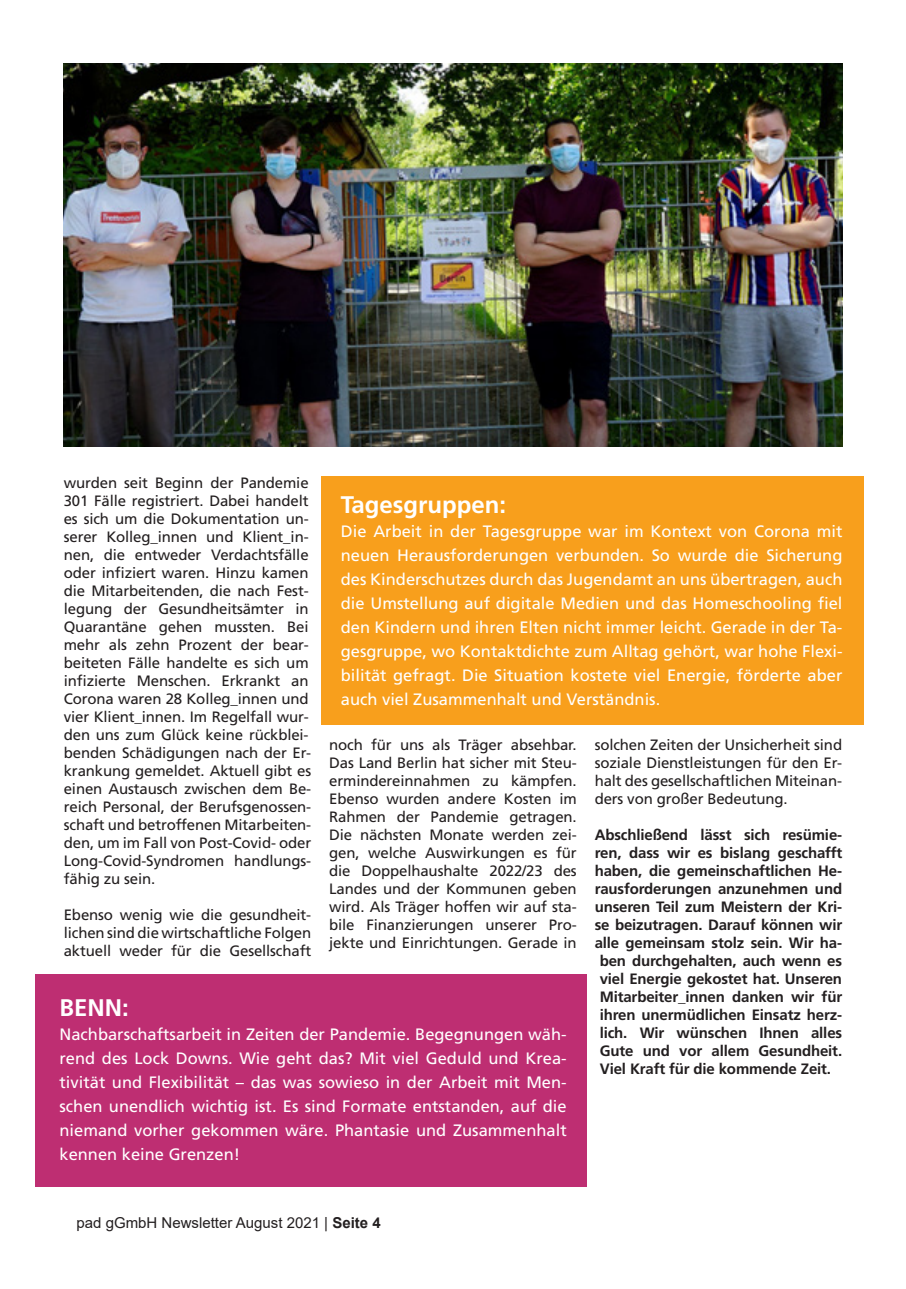
<style>
.page{position:relative;width:906px;height:1289px;background:#fff}
.page>*{position:absolute;margin:0;border:0;box-sizing:border-box;transform-origin:0 0}
.t1{font:700 24px "Frutiger";color:#fff}
.t2{font:16.5px/24px "Frutiger";color:#fff;text-align:justify}
.t3{font:15px/18px "Frutiger";letter-spacing:-.01em;color:#231f20;text-align:justify}
.t4{font:700 15px/18px "Frutiger";letter-spacing:-.01em;color:#231f20;text-align:center}
.t5{font:15px "Arial";color:#231f20}
.s1{font-weight:700}
</style>
<div class="page">
<img style="left:64px;top:64px;width:778px;height:382px">
<div style="left:321px;top:476px;width:542px;height:249px;background:#f89f1c"></div>
<div style="left:35px;top:974px;width:552px;height:212px;background:#be2e72"></div>
<p class="t3" style="left:64px;top:474px;width:249px;text-align:left">wurden seit Beginn der Pandemie 301 Fälle registriert. Dabei handelt es sich um die Dokumentation un&shy;serer Kolleg_innen und Klient_in&shy;nen, die entweder Verdachtsfälle oder infiziert waren. Hinzu kamen die Mitarbeitenden, die nach Fest&shy;legung der Gesundheitsämter in Quarantäne gehen mussten. Bei mehr als zehn Prozent der bear&shy;beiteten Fälle handelte es sich um infizierte Menschen. Erkrankt an Corona waren 28 Kolleg_innen und vier Klient_innen. Im Regelfall wur&shy;den uns zum Glück keine rückblei&shy;benden Schädigungen nach der Er&shy;krankung gemeldet. Aktuell gibt es einen Austausch zwischen dem Be&shy;reich Personal, der Berufsgenossen&shy;schaft und betroffenen Mitarbeiten&shy;den, um im Fall von Post-Covid- oder Long-Covid-Syndromen handlungs&shy;fähig zu sein.</p>
<p class="t3" style="left:64px;top:906px;width:249px">Ebenso wenig wie die gesundheit&shy;lichen sind die wirtschaftliche Folgen aktuell weder für die Gesellschaft</p>
<h1 class="t1" style="left:341px;top:491px;width:167px">Tagesgruppen:</h1>
<p class="t2" style="left:341px;top:519px;width:503px">Die Arbeit in der Tagesgruppe war im Kontext von Corona mit neuen Herausforderungen verbunden. So wurde die Sicherung des Kinderschutzes durch das Jugendamt an uns übertragen, auch die Umstellung auf digitale Medien und das Homeschooling fiel den Kindern und ihren Elten nicht immer leicht. Gerade in der Ta&shy;gesgruppe, wo Kontaktdichte zum Alltag gehört, war hohe Flexi&shy;bilität gefragt. Die Situation kostete viel Energie, förderte aber auch viel Zusammenhalt und Verständnis.</p>
<p class="t3" style="left:329px;top:735px;width:249px">noch für uns als Träger absehbar.<br>Das Land Berlin hat sicher mit Steu&shy;ermindereinnahmen zu kämpfen.<br>Ebenso wurden andere Kosten im Rahmen der Pandemie getragen.<br>Die nächsten Monate werden zei&shy;gen, welche Auswirkungen es für die Doppelhaushalte 2022/23 des Landes und der Kommunen geben wird. Als Träger hoffen wir auf sta&shy;bile Finanzierungen unserer Pro&shy;jekte und Einrichtungen. Gerade in</p>
<p class="t3" style="left:595px;top:735px;width:249px">solchen Zeiten der Unsicherheit sind soziale Dienstleistungen für den Er&shy;halt des gesellschaftlichen Miteinan&shy;ders von großer Bedeutung.</p>
<p class="t4" style="left:595px;top:825px;width:249px">Abschließend lässt sich resümie&shy;ren, dass wir es bislang geschafft haben, die gemeinschaftlichen He&shy;rausforderungen anzunehmen und unseren Teil zum Meistern der Kri&shy;se beizutragen. Darauf können wir alle gemeinsam stolz sein. Wir ha&shy;ben durchgehalten, auch wenn es viel Energie gekostet hat. Unseren Mitarbeiter_innen danken wir für ihren unermüdlichen Einsatz herz&shy;lich. Wir wünschen Ihnen alles Gute und vor allem Gesundheit.<br>Viel Kraft für die kommende Zeit.</p>
<h1 class="t1" style="left:60px;top:993px;width:71px">BENN:</h1>
<p class="t2" style="left:60px;top:1022px;width:509px">Nachbarschaftsarbeit in Zeiten der Pandemie. Begegnungen wäh&shy;rend des Lock Downs. Wie geht das? Mit viel Geduld und Krea&shy;tivität und Flexibilität – das was sowieso in der Arbeit mit Men&shy;schen unendlich wichtig ist. Es sind Formate entstanden, auf die niemand vorher gekommen wäre. Phantasie und Zusammenhalt kennen keine Grenzen!</p>
<p class="t5" style="left:77px;top:1211px;width:306px">pad gGmbH Newsletter August 2021 | <span class="s1">Seite 4</span></p>
</div>
